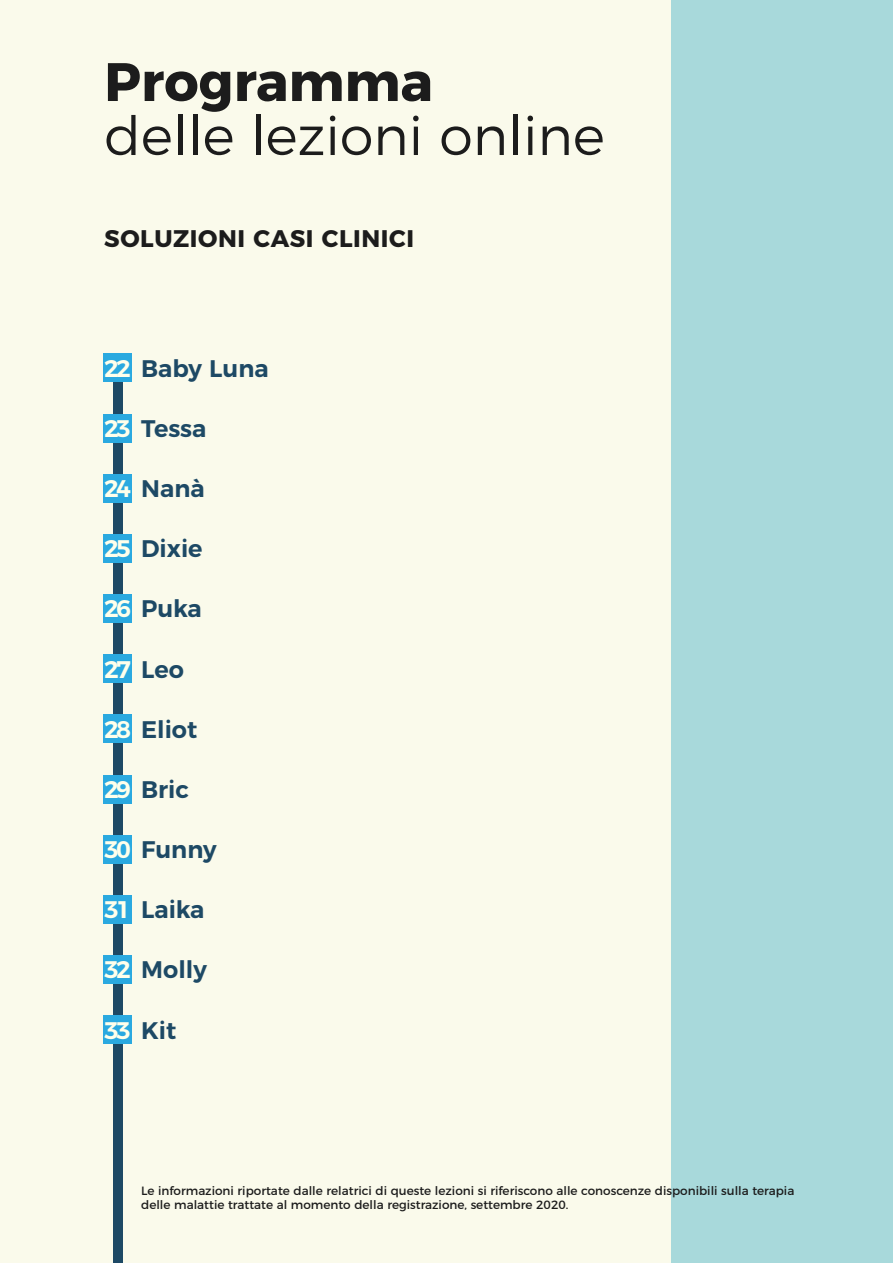
<style>
.page{position:relative;width:893px;height:1263px;background:#fafaeb}
.page>*{position:absolute;margin:0;border:0;box-sizing:border-box;transform-origin:0 0}
.t1{font:300 54px "Montserrat";color:#1c1c1c}
.t2{font:700 54px "Montserrat";color:#1c1c1c}
.t3{font:600 24px "Montserrat";color:#1d4965}
.t4{font:700 24px "Montserrat";letter-spacing:.025em;color:#1c1c1c}
.t5{font:12px/14.4px "Montserrat";color:#1c1c1c}
.s1{color:#ffffeb}
</style>
<div class="page">
<div style="left:113px;top:368px;width:10px;height:895px;background:#1d4965"></div>
<div style="left:672px;top:0;width:221px;height:1263px;background:#a8d9db"></div>
<div style="left:103px;top:775px;width:29px;height:28px;background:#2aa9e0"></div>
<div style="left:103px;top:353px;width:29px;height:29px;background:#2aa9e0"></div>
<div style="left:103px;top:414px;width:29px;height:28px;background:#2aa9e0"></div>
<div style="left:103px;top:474px;width:29px;height:29px;background:#2aa9e0"></div>
<div style="left:103px;top:534px;width:29px;height:29px;background:#2aa9e0"></div>
<div style="left:103px;top:594px;width:29px;height:29px;background:#2aa9e0"></div>
<div style="left:103px;top:654px;width:29px;height:29px;background:#2aa9e0"></div>
<div style="left:103px;top:714px;width:29px;height:29px;background:#2aa9e0"></div>
<div style="left:103px;top:835px;width:29px;height:29px;background:#2aa9e0"></div>
<div style="left:103px;top:955px;width:29px;height:29px;background:#2aa9e0"></div>
<div style="left:103px;top:895px;width:29px;height:29px;background:#2aa9e0"></div>
<div style="left:103px;top:1015px;width:29px;height:29px;background:#2aa9e0"></div>
<p class="t2" style="left:104px;top:37px;width:330px">Programma</p>
<p class="t1" style="left:104px;top:94px;width:502px">delle lezioni online</p>
<p class="t4" style="left:104px;top:219px;width:311px">SOLUZIONI CASI CLINICI</p>
<p class="t3" style="left:104px;top:349px;width:166px"><span class="s1">22</span> Baby Luna</p>
<p class="t3" style="left:104px;top:409px;width:104px"><span class="s1">23</span> Tessa</p>
<p class="t3" style="left:104px;top:469px;width:102px"><span class="s1">24</span> Nanà</p>
<p class="t3" style="left:104px;top:529px;width:100px"><span class="s1">25</span> Dixie</p>
<p class="t3" style="left:104px;top:589px;width:99px"><span class="s1">26</span> Puka</p>
<p class="t3" style="left:104px;top:649px;width:81px"><span class="s1">27</span> Leo</p>
<p class="t3" style="left:104px;top:710px;width:95px"><span class="s1">28</span> Eliot</p>
<p class="t3" style="left:104px;top:770px;width:86px"><span class="s1">29</span> Bric</p>
<p class="t3" style="left:104px;top:830px;width:114px"><span class="s1">30</span> Funny</p>
<p class="t3" style="left:104px;top:890px;width:102px"><span class="s1">31</span> Laika</p>
<p class="t3" style="left:104px;top:950px;width:104px"><span class="s1">32</span> Molly</p>
<p class="t3" style="left:104px;top:1010px;width:74px"><span class="s1">33</span> Kit</p>
<p class="t5" style="left:141px;top:1182px;width:655px">Le informazioni riportate dalle relatrici di queste lezioni si riferiscono alle conoscenze disponibili sulla terapia delle malattie trattate al momento della registrazione, settembre 2020.</p>
</div>
